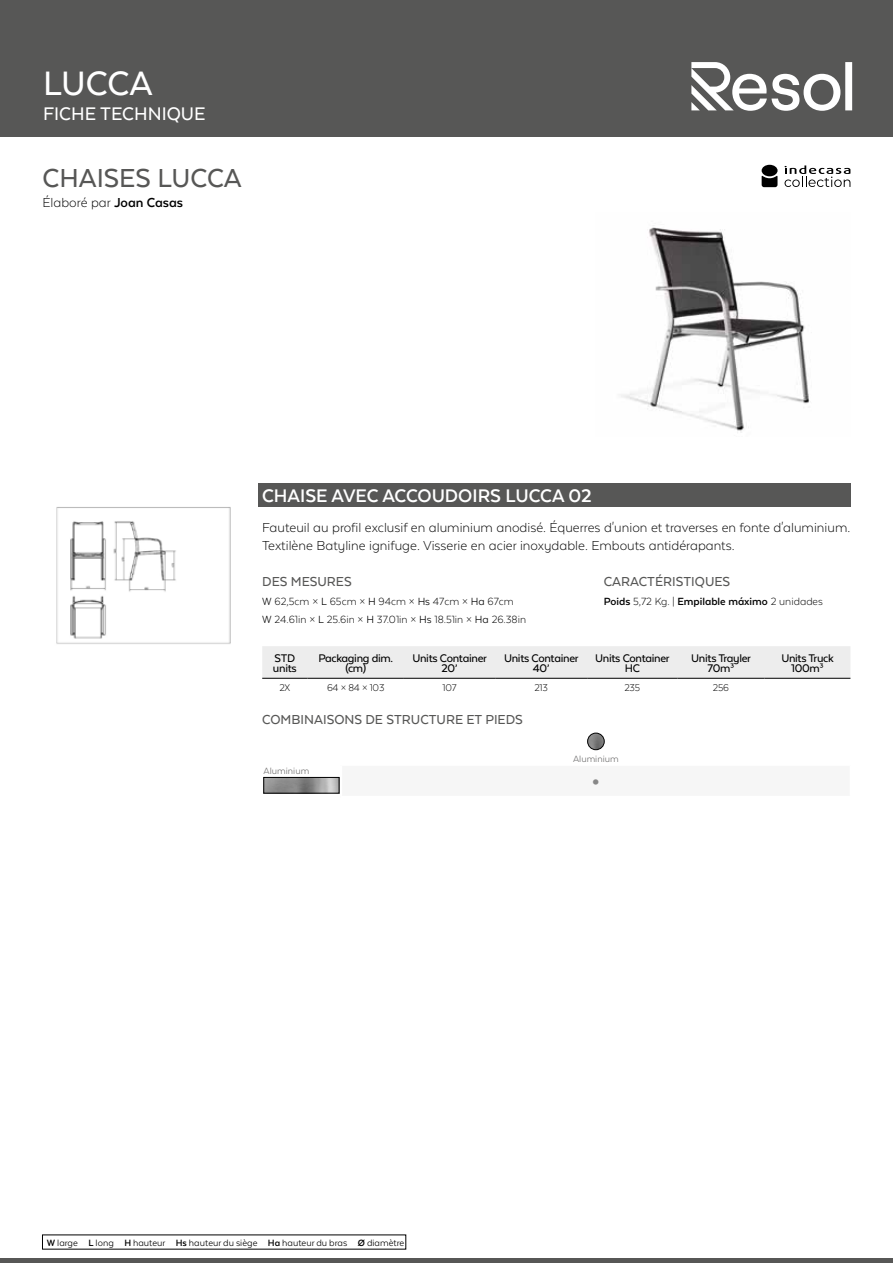
<style>
.page{position:relative;width:893px;height:1263px;background:#fff}
.page>*{position:absolute;margin:0;border:0;box-sizing:border-box;transform-origin:0 0}
.t1{font:500 39px "Texta Alt";letter-spacing:-.005em;color:#fff}
.t2{font:700 31.5px "Texta Alt";color:#878787}
.t3{font:500 30px "Texta Alt";color:#575756}
.t4{font:700 21px "Texta Alt";color:#fff}
.t5{font:500 21px "Texta Alt";color:#fff}
.t6{font:300 15px/18px "Texta Alt";color:#000}
.t7{font:500 15px "Texta Alt";color:#575756}
.t8{font:500 12.75px/10.5px "Texta Alt";letter-spacing:-.025em;color:#000;text-align:center}
.t9{font:300 12px/18.6px "Texta Alt";color:#000}
.t10{font:700 12px "Texta Alt";color:#000}
.t11{font:300 11.25px "Texta Alt";letter-spacing:-.02em;color:#000}
.t12{font:10.5px "Texta Alt";color:#000}
.t13{font:10.5px "Texta Alt";color:#706f6f}
.s1{font-weight:700}
.s2{font-weight:400}
.s3{font-weight:300}
</style>
<div class="page">
<hr style="left:0;top:1259px;width:893px;height:4px;background:#575756">
<div style="left:0;top:0;width:893px;height:137px;background:#575756"></div>
<svg style="left:691px;top:62px;width:161px;height:49px"></svg>
<img style="left:621px;top:225px;width:189px;height:208px">
<div style="left:762px;top:165px;width:15px;height:11px;background:#000;border-radius:50%"></div>
<svg style="left:762px;top:175px;width:15px;height:12px"></svg>
<svg style="left:784px;top:165px;width:66px;height:22px"></svg>
<div style="left:258px;top:484px;width:592px;height:23px;background:#575756"></div>
<div style="left:262px;top:646px;width:588px;height:32px;background:#ededed"></div>
<hr style="left:262px;top:678px;width:46px;height:1px;background:#000">
<hr style="left:308px;top:678px;width:96px;height:1px;background:#000">
<hr style="left:404px;top:678px;width:91px;height:1px;background:#000">
<hr style="left:495px;top:678px;width:92px;height:1px;background:#000">
<hr style="left:587px;top:678px;width:90px;height:1px;background:#000">
<hr style="left:677px;top:678px;width:88px;height:1px;background:#000">
<hr style="left:765px;top:678px;width:85px;height:1px;background:#000">
<div style="left:341px;top:765px;width:510px;height:32px;background:#f6f6f6"></div>
<hr style="left:339px;top:766px;width:3px;height:30px;background:#fff">
<hr style="left:850px;top:766px;width:3px;height:30px;background:#fff">
<hr style="left:341px;top:796px;width:512px;height:3px;background:#fff">
<hr style="left:340px;top:764px;width:512px;height:2px;background:#fff">
<img style="left:588px;top:733px;width:16px;height:17px;border-radius:8px">
<div style="left:587px;top:733px;width:17px;height:17px;border:1px solid #000;border-radius:50%"></div>
<img style="left:266px;top:779px;width:71px;height:12px">
<div style="left:264px;top:777px;width:75px;height:16px;border:1px solid #000"></div>
<img style="left:56px;top:507px;width:175px;height:137px">
<h1 class="t1" style="left:43px;top:63px;width:111px">LUCCA</h1>
<h3 class="t5" style="left:43px;top:103px;width:164px">FICHE TECHNIQUE</h3>
<h3 class="t3" style="left:43px;top:163px;width:201px">CHAISES LUCCA</h3>
<p class="t6" style="left:43px;top:193px;width:142px">Élaboré par <span class="s1">Joan Casas</span></p>
<h3 class="t4" style="left:262px;top:484px;width:331px">CHAISE AVEC ACCOUDOIRS LUCCA 02</h3>
<p class="t6" style="left:262px;top:519px;width:590px">Fauteuil au profil exclusif en aluminium anodisé. Équerres d'union et traverses en fonte d'aluminium.<br>Textilène Batyline ignifuge. Visserie en acier inoxydable. Embouts antidérapants.</p>
<p class="t7" style="left:262px;top:574px;width:91px">DES MESURES</p>
<p class="t9" style="left:262px;top:591px;width:265px"><span class="s2">W</span> 62,5cm × <span class="s2">L</span> 65cm × <span class="s2">H</span> 94cm × <span class="s2">Hs</span> 47cm × <span class="s2">Ha</span> 67cm<br><span class="s2">W</span> 24.61in × <span class="s2">L</span> 25.6in × <span class="s2">H</span> 37.01in × <span class="s2">Hs</span> 18.51in × <span class="s2">Ha</span> 26.38in</p>
<p class="t7" style="left:604px;top:574px;width:128px">CARACTÉRISTIQUES</p>
<p class="t10" style="left:604px;top:595px;width:221px">Poids <span class="s3">5,72 Kg. |</span> Empilable máximo <span class="s3">2 unidades</span></p>
<p class="t8" style="left:273px;top:652px;width:25px;text-align:left">STD units</p>
<p class="t8" style="left:318px;top:652px;width:76px">Packaging dim. (cm)</p>
<p class="t8" style="left:412px;top:652px;width:76px">Units Container<br>20’</p>
<p class="t8" style="left:504px;top:652px;width:76px">Units Container<br>40’</p>
<p class="t8" style="left:595px;top:652px;width:76px">Units Container<br>HC</p>
<p class="t8" style="left:691px;top:652px;width:61px">Units Trayler<br>70m³</p>
<p class="t8" style="left:781px;top:652px;width:54px">Units Truck<br>100m³</p>
<p class="t11" style="left:279px;top:682px;width:12px">2X</p>
<p class="t11" style="left:327px;top:682px;width:59px">64 × 84 × 103</p>
<p class="t11" style="left:443px;top:682px;width:15px">107</p>
<p class="t11" style="left:534px;top:682px;width:15px">213</p>
<p class="t11" style="left:624px;top:682px;width:17px">235</p>
<p class="t11" style="left:713px;top:682px;width:18px">256</p>
<p class="t7" style="left:262px;top:712px;width:262px">COMBINAISONS DE STRUCTURE ET PIEDS</p>
<p class="t13" style="left:573px;top:753px;width:47px">Aluminium</p>
<p class="t13" style="left:264px;top:765px;width:47px">Aluminium</p>
<h2 class="t2" style="left:591px;top:764px;width:12px">•</h2>
<p class="t12" style="left:47px;top:1237px;width:359px"><span class="s1">W</span> large <span class="s1">L</span> long <span class="s1">H</span> hauteur <span class="s1">Hs</span> hauteur du siège <span class="s1">Ha</span> hauteur du bras <span class="s1">Ø</span> diamètre</p>
</div>
